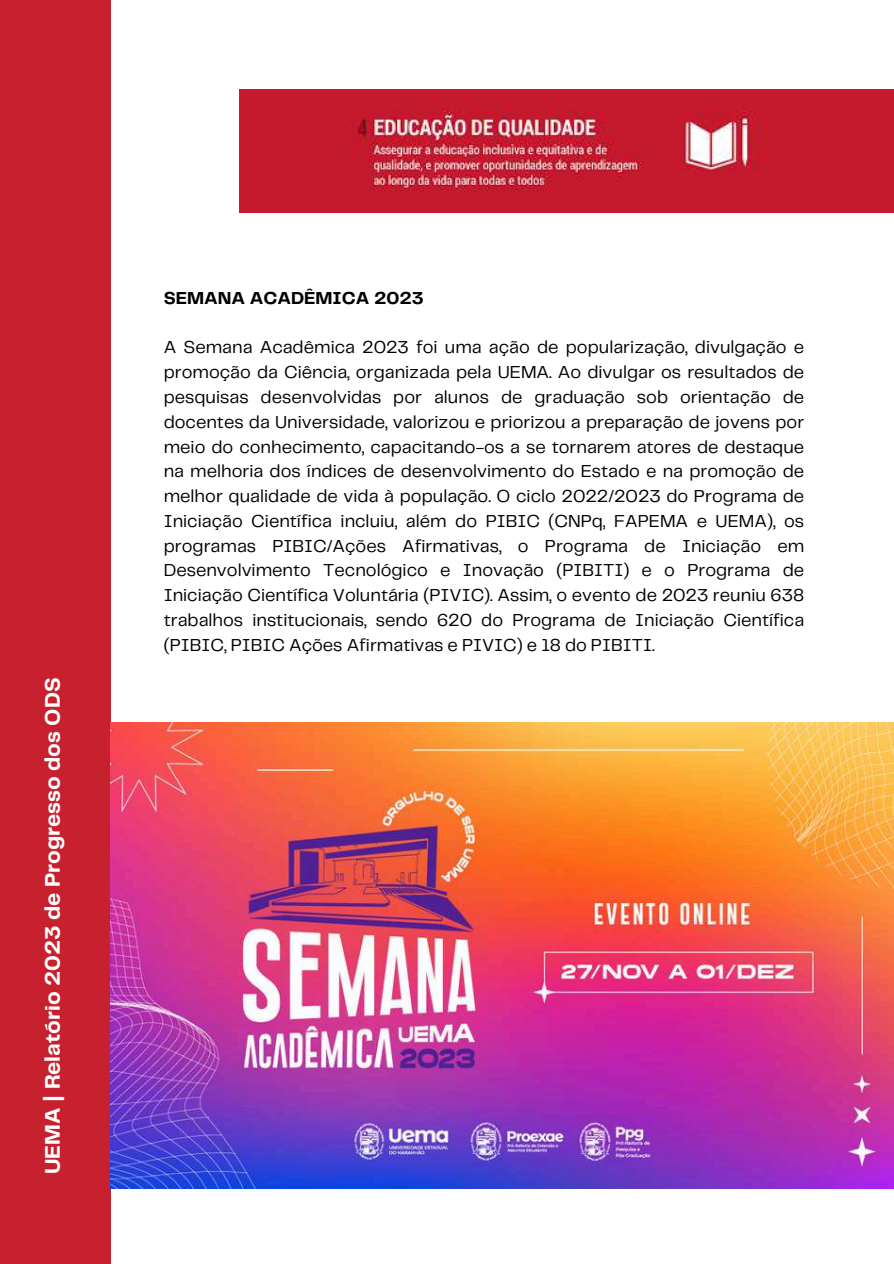
<style>
.page{position:relative;width:894px;height:1264px;background:#fff}
.page>*{position:absolute;margin:0;border:0;box-sizing:border-box;transform-origin:0 0}
.t1{font:700 21.9px "Telegraf";color:#fff}
.t2{font:18px/24.8px "Telegraf";color:#000;text-align:justify}
.t3{font:700 18px "Telegraf";color:#000}
</style>
<div class="page">
<div style="left:0;top:0;width:110px;height:1263px;background:#c7202f"></div>
<img style="left:239px;top:89px;width:654px;height:123px">
<img style="left:110px;top:722px;width:783px;height:466px">
<p class="t1" style="left:43px;top:1174px;width:498px;rotate:-90deg">UEMA | Relatório 2023 de Progresso dos ODS</p>
<p class="t3" style="left:164px;top:290px;width:261px">SEMANA ACADÊMICA 2023</p>
<p class="t2" style="left:164px;top:336px;width:642px">A Semana Acadêmica 2023 foi uma ação de popularização, divulgação e promoção da Ciência, organizada pela UEMA. Ao divulgar os resultados de pesquisas desenvolvidas por alunos de graduação sob orientação de docentes da Universidade, valorizou e priorizou a preparação de jovens por meio do conhecimento, capacitando-os a se tornarem atores de destaque na melhoria dos índices de desenvolvimento do Estado e na promoção de melhor qualidade de vida à população. O ciclo 2022/2023 do Programa de Iniciação Científica incluiu, além do PIBIC (CNPq, FAPEMA e UEMA), os programas PIBIC/Ações Afirmativas, o Programa de Iniciação em Desenvolvimento Tecnológico e Inovação (PIBITI) e o Programa de Iniciação Científica Voluntária (PIVIC). Assim, o evento de 2023 reuniu 638 trabalhos institucionais, sendo 620 do Programa de Iniciação Científica (PIBIC, PIBIC Ações Afirmativas e PIVIC) e 18 do PIBITI.</p>
</div>
